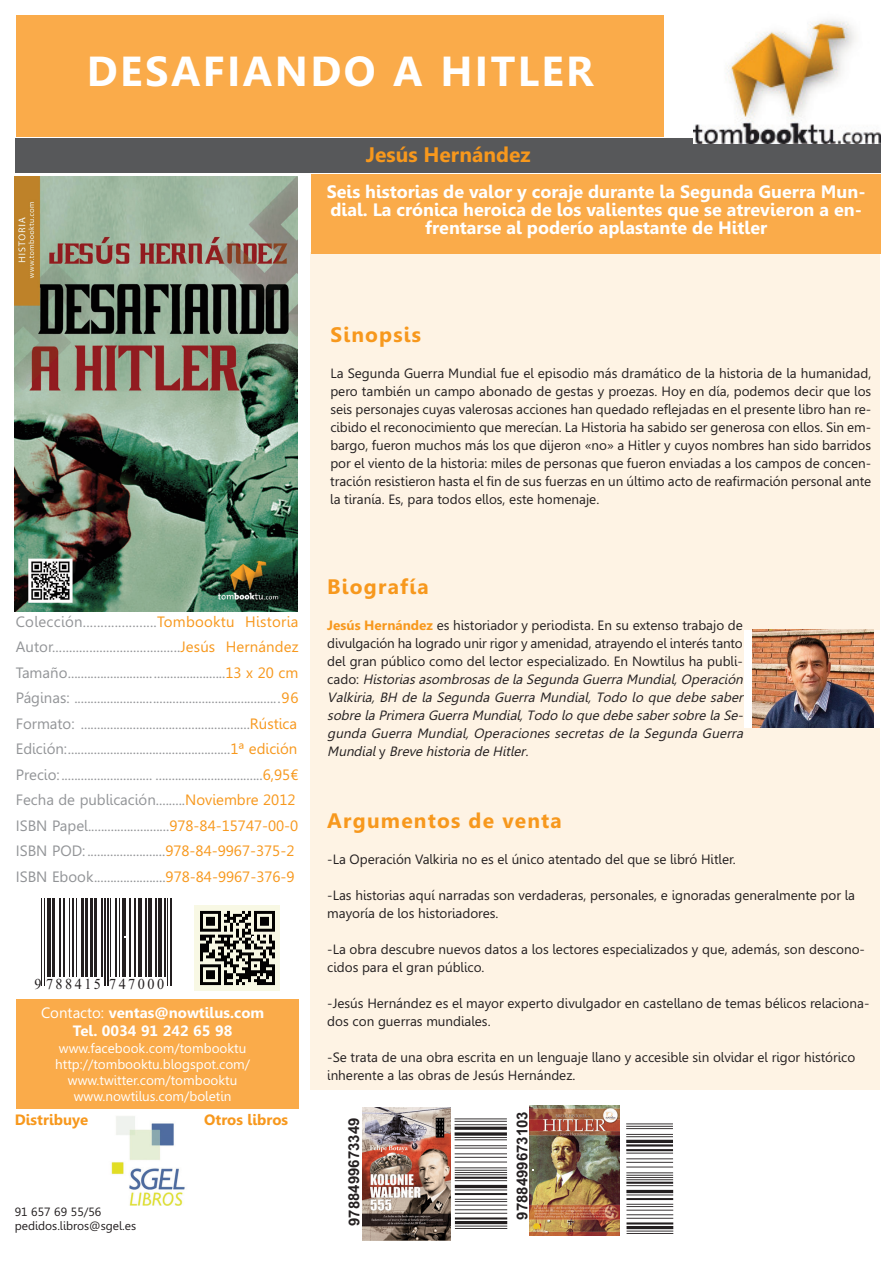
<style>
.page{position:relative;width:893px;height:1263px;background:#fff}
.page>*{position:absolute;margin:0;border:0;box-sizing:border-box;transform-origin:0 0}
.t1{font:700 42px "Gisha";letter-spacing:.06em;color:#fff}
.t2{font:700 21px "Gisha";letter-spacing:.055em;color:#f7981d}
.t3{font:700 21px "Gisha";color:#f7981d}
.t4{font:700 18px/18px "Gisha";color:#fff;text-align:center}
.t5{font:15.15px "Times New Roman";letter-spacing:.175em;color:#231f20;scale:.93 1}
.t6{font:15px/25.5px "Gisha";color:#939598}
.t7{font:700 15px/18px "Gisha";color:#fff;text-align:center}
.t8{font:700 15px "Arial";color:#231f20}
.t9{font:700 15px "Gisha";color:#f7981d}
.t10{font:13.5px/18px "Gisha";color:#231f20}
.t11{font:italic 13.5px/18px "Gisha";color:#231f20}
.t12{font:13.5px/16.2px "Gisha";color:#fff;text-align:center}
.t13{font:12px/14.4px "Gisha";color:#231f20}
.s1{color:#f7981d}
.s2{color:#919396}
.s3{font-weight:400}
.s4{font-weight:700;font-style:normal;color:#f7981d}
.s5{font-style:normal}
</style>
<div class="page">
<div style="left:16px;top:139px;width:865px;height:34px;background:#57585a"></div>
<div style="left:310px;top:252px;width:569px;height:838px;background:#fef3e4"></div>
<div style="left:16px;top:15px;width:648px;height:121px;background:#faab4a"></div>
<div style="left:16px;top:999px;width:282px;height:109px;background:#faab4a"></div>
<hr style="left:41px;top:898px;width:1px;height:88px;background:#231f20">
<hr style="left:44px;top:898px;width:1px;height:88px;background:#231f20">
<hr style="left:47px;top:898px;width:4px;height:79px;background:#231f20">
<hr style="left:52px;top:898px;width:3px;height:79px;background:#231f20">
<hr style="left:59px;top:898px;width:1px;height:79px;background:#231f20">
<hr style="left:63px;top:898px;width:1px;height:79px;background:#231f20">
<hr style="left:69px;top:898px;width:1px;height:79px;background:#231f20">
<hr style="left:73px;top:898px;width:1px;height:79px;background:#231f20">
<hr style="left:76px;top:898px;width:1px;height:79px;background:#231f20">
<hr style="left:81px;top:898px;width:2px;height:79px;background:#231f20">
<hr style="left:85px;top:898px;width:3px;height:79px;background:#231f20">
<hr style="left:91px;top:898px;width:2px;height:79px;background:#231f20">
<hr style="left:95px;top:898px;width:2px;height:79px;background:#231f20">
<hr style="left:102px;top:898px;width:1px;height:79px;background:#231f20">
<hr style="left:104px;top:898px;width:1px;height:88px;background:#231f20">
<hr style="left:107px;top:898px;width:1px;height:88px;background:#231f20">
<hr style="left:110px;top:898px;width:1px;height:79px;background:#231f20">
<hr style="left:115px;top:898px;width:1px;height:79px;background:#231f20">
<hr style="left:119px;top:898px;width:1px;height:79px;background:#231f20">
<hr style="left:122px;top:898px;width:4px;height:79px;background:#231f20">
<hr style="left:129px;top:898px;width:1px;height:79px;background:#231f20">
<hr style="left:134px;top:898px;width:2px;height:79px;background:#231f20">
<hr style="left:139px;top:898px;width:3px;height:79px;background:#231f20">
<hr style="left:145px;top:898px;width:1px;height:79px;background:#231f20">
<hr style="left:148px;top:898px;width:4px;height:79px;background:#231f20">
<hr style="left:155px;top:898px;width:1px;height:79px;background:#231f20">
<hr style="left:158px;top:898px;width:4px;height:79px;background:#231f20">
<hr style="left:165px;top:898px;width:1px;height:79px;background:#231f20">
<hr style="left:167px;top:898px;width:1px;height:88px;background:#231f20">
<hr style="left:170px;top:898px;width:1px;height:88px;background:#231f20">
<img style="left:693px;top:19px;width:187px;height:125px">
<img style="left:15px;top:177px;width:283px;height:435px">
<div style="left:312px;top:174px;width:569px;height:80px;background:#faab4a"></div>
<div style="left:744px;top:630px;width:137px;height:97px;background:#fff"></div>
<img style="left:752px;top:630px;width:121px;height:97px">
<img style="left:530px;top:1106px;width:90px;height:129px">
<img style="left:626px;top:1123px;width:47px;height:111px">
<img style="left:111px;top:1116px;width:74px;height:90px">
<svg style="left:362px;top:1108px;width:89px;height:132px"></svg>
<img style="left:363px;top:1108px;width:87px;height:132px">
<svg style="left:454px;top:1118px;width:1px;height:111px"></svg>
<img style="left:455px;top:1118px;width:52px;height:111px">
<img style="left:195px;top:906px;width:85px;height:85px">
<h1 class="t1" style="left:87px;top:55px;width:508px">DESAFIANDO A HITLER</h1>
<h2 class="t3" style="left:366px;top:147px;width:166px">Jesús Hernández</h2>
<h3 class="t4" style="left:327px;top:185px;width:540px">Seis historias de valor y coraje durante la Segunda Guerra Mun&shy;dial. La crónica heroica de los valientes que se atrevieron a en&shy;frentarse al poderío aplastante de Hitler</h3>
<p class="t6" style="left:16px;top:610px;width:284px">Colección.....................<span class="s1">Tombooktu Historia </span>Autor......................................<span class="s1">Jesús Hernández </span>Tamaño................................................<span class="s1">13 x 20 cm </span>Páginas: ...............................................................<span class="s1">96<br></span>Formato: ....................................................<span class="s1">Rústica </span>Edición:..................................................<span class="s1">1ª edición </span>Precio:............................ .................................<span class="s1">6,95€ </span>Fecha de publicación.........<span class="s1">Noviembre 2012<br></span>ISBN Papel.........................<span class="s1">978-84-15747-00-0<br></span>ISBN POD:........................<span class="s1">978-84-9967-375-2<br></span><span class="s2">ISBN Ebook......................</span><span class="s1">978-84-9967-376-9</span></p>
<p class="t5" style="left:34px;top:975px;width:141px">9 788415 747000</p>
<p class="t7" style="left:41px;top:1005px;width:225px"><span class="s3">Contacto:</span> ventas@nowtilus.com<br>Tel. 0034 91 242 65 98</p>
<p class="t12" style="left:55px;top:1041px;width:196px">www.facebook.com/tombooktu http://tombooktu.blogspot.com/ www.twitter.com/tombooktu www.nowtilus.com/boletin</p>
<p class="t9" style="left:15px;top:1114px;width:75px">Distribuye</p>
<p class="t9" style="left:204px;top:1114px;width:86px">Otros libros</p>
<p class="t13" style="left:15px;top:1206px;width:123px">91 657 69 55/56 pedidos.libros@sgel.es</p>
<h2 class="t2" style="left:330px;top:326px;width:92px">Sinopsis</h2>
<p class="t10" style="left:330px;top:366px;width:542px;text-align:justify">La Segunda Guerra Mundial fue el episodio más dramático de la historia de la humanidad, pero también un campo abonado de gestas y proezas. Hoy en día, podemos decir que los seis personajes cuyas valerosas acciones han quedado reflejadas en el presente libro han re&shy;cibido el reconocimiento que merecían. La Historia ha sabido ser generosa con ellos. Sin em&shy;bargo, fueron muchos más los que dijeron «no» a Hitler y cuyos nombres han sido barridos por el viento de la historia: miles de personas que fueron enviadas a los campos de concen&shy;tración resistieron hasta el fin de sus fuerzas en un último acto de reafirmación personal ante la tiranía. Es, para todos ellos, este homenaje.</p>
<h2 class="t2" style="left:327px;top:578px;width:103px">Biografía</h2>
<p class="t11" style="left:327px;top:618px;width:420px"><span class="s4">Jesús Hernández</span> <span class="s5">es historiador y periodista. En su extenso trabajo de divulgación ha logrado unir rigor y amenidad, atrayendo el interés tanto del gran público como del lector especializado. En Nowtilus ha publi&shy;c a d o :</span> Historias asombrosas de la Segunda Guerra Mundial, Operación Valkiria, BH de la Segunda Guerra Mundial, Todo lo que debe saber sobre la Primera Guerra Mundial, Todo lo que debe saber sobre la Se&shy;gunda Guerra Mundial, Operaciones secretas de la Segunda Guerra Mundial <span class="s5">y</span> Breve historia de Hitler.</p>
<h2 class="t2" style="left:327px;top:812px;width:236px">Argumentos de venta</h2>
<p class="t10" style="left:327px;top:851px;width:410px">-La Operación Valkiria no es el único atentado del que se libró Hitler.</p>
<p class="t10" style="left:327px;top:887px;width:529px">-Las historias aquí narradas son verdaderas, personales, e ignoradas generalmente por la mayoría de los historiadores.</p>
<p class="t10" style="left:327px;top:941px;width:539px">-La obra descubre nuevos datos a los lectores especializados y que, además, son descono&shy;cidos para el gran público.</p>
<p class="t10" style="left:327px;top:995px;width:544px">-Jesús Hernández es el mayor experto divulgador en castellano de temas bélicos relaciona&shy;dos con guerras mundiales.</p>
<p class="t10" style="left:327px;top:1049px;width:530px">-Se trata de una obra escrita en un lenguaje llano y accesible sin olvidar el rigor histórico inherente a las obras de Jesús Hernández.</p>
<p class="t8" style="left:344px;top:1226px;width:110px;rotate:-90deg">9788499673349</p>
<p class="t8" style="left:512px;top:1220px;width:110px;rotate:-90deg">9788499673103</p>
</div>
